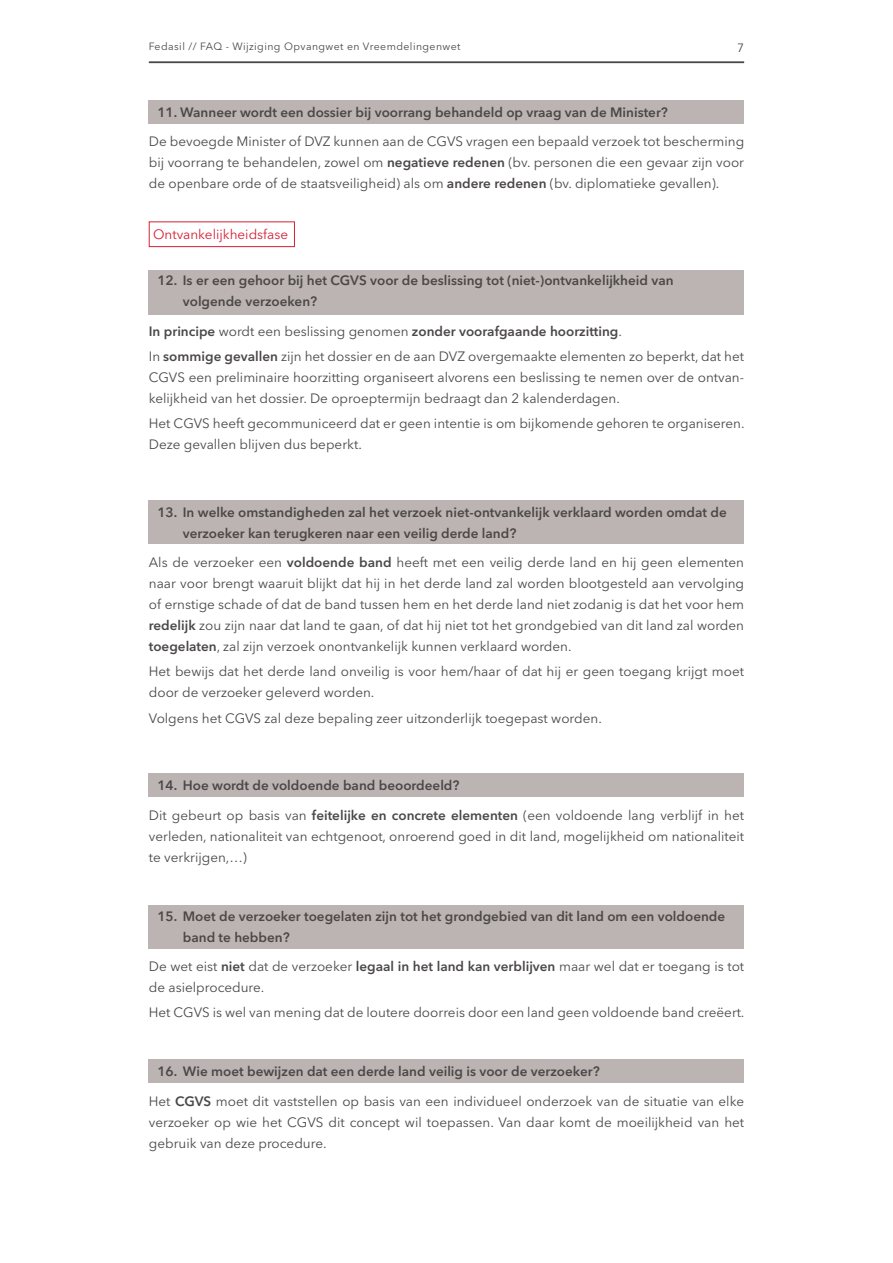
<style>
.page{position:relative;width:893px;height:1263px;background:#fff}
.page>*{position:absolute;margin:0;border:0;box-sizing:border-box;transform-origin:0 0}
.t1{font:13.5px/21px "Avenir Next LT Pro";color:#4c4848;text-align:justify}
.t2{font:600 13.5px/21px "Avenir Next LT Pro";color:#4c4848}
.t3{font:13.5px "Avenir Next LT Pro";color:#d51f36}
.t4{font:12px "Avenir Next LT Pro";color:#4c4848}
.t5{font:10.5px "Avenir Next LT Pro";letter-spacing:.04em;color:#4c4848}
.s1{font-weight:600}
.s2{font-weight:400}
</style>
<div class="page">
<hr style="left:149px;top:61px;width:595px;height:2px;background:#4c4848">
<div style="left:149px;top:905px;width:595px;height:23px;background:#bcb4b3"></div>
<div style="left:149px;top:925px;width:595px;height:24px;background:#bcb4b3"></div>
<div style="left:149px;top:1059px;width:595px;height:24px;background:#bcb4b3"></div>
<div style="left:149px;top:291px;width:595px;height:24px;background:#bcb4b3"></div>
<div style="left:149px;top:221px;width:146px;height:26px;border:1px solid #d51f36"></div>
<div style="left:149px;top:773px;width:595px;height:23px;background:#bcb4b3"></div>
<div style="left:149px;top:500px;width:595px;height:23px;background:#bcb4b3"></div>
<div style="left:149px;top:520px;width:595px;height:24px;background:#bcb4b3"></div>
<div style="left:149px;top:100px;width:595px;height:24px;background:#bcb4b3"></div>
<div style="left:149px;top:270px;width:595px;height:24px;background:#bcb4b3"></div>
<p class="t5" style="left:149px;top:41px;width:313px">Fedasil // FAQ - Wijziging Opvangwet en Vreemdelingenwet</p>
<p class="t4" style="left:737px;top:40px;width:8px">7</p>
<p class="t2" style="left:157px;top:101px;width:512px">11. Wanneer wordt een dossier bij voorrang behandeld op vraag van de Minister?</p>
<p class="t1" style="left:149px;top:131px;width:597px">De bevoegde Minister of DVZ kunnen aan de CGVS vragen een bepaald verzoek tot bescherming bij voorrang te behandelen, zowel om <span class="s1">negatieve redenen</span> (bv. personen die een gevaar zijn voor de openbare orde of de staatsveiligheid) als om <span class="s1">andere redenen</span> (bv. diplomatieke gevallen).</p>
<p class="t3" style="left:153px;top:226px;width:137px">Ontvankelijkheidsfase</p>
<p class="t2" style="left:183px;top:270px;width:492px;text-indent:-26px">12. Is er een gehoor bij het CGVS voor de beslissing tot (niet-)ontvankelijkheid van volgende verzoeken?</p>
<p class="t2" style="left:149px;top:320px;width:475px">In principe <span class="s2">wordt een beslissing genomen</span> zonder voorafgaande hoorzitting<span class="s2">.</span></p>
<p class="t1" style="left:149px;top:346px;width:597px">In <span class="s1">sommige gevallen</span> zijn het dossier en de aan DVZ overgemaakte elementen zo beperkt, dat het CGVS een preliminaire hoorzitting organiseert alvorens een beslissing te nemen over de ontvan&shy;kelijkheid van het dossier. De oproeptermijn bedraagt dan 2 kalenderdagen.</p>
<p class="t1" style="left:149px;top:413px;width:597px">Het CGVS heeft gecommuniceerd dat er geen intentie is om bijkomende gehoren te organiseren.<br>Deze gevallen blijven dus beperkt.</p>
<p class="t2" style="left:183px;top:501px;width:545px;text-indent:-26px">13. In welke omstandigheden zal het verzoek niet-ontvankelijk verklaard worden omdat de verzoeker kan terugkeren naar een veilig derde land?</p>
<p class="t1" style="left:149px;top:552px;width:597px">Als de verzoeker een <span class="s1">voldoende band</span> heeft met een veilig derde land en hij geen elementen naar voor brengt waaruit blijkt dat hij in het derde land zal worden blootgesteld aan vervolging of ernstige schade of dat de band tussen hem en het derde land niet zodanig is dat het voor hem <span class="s1">redelijk</span> zou zijn naar dat land te gaan, of dat hij niet tot het grondgebied van dit land zal worden <span class="s1">toegelaten</span>, zal zijn verzoek onontvankelijk kunnen verklaard worden.</p>
<p class="t1" style="left:149px;top:661px;width:597px">Het bewijs dat het derde land onveilig is voor hem/haar of dat hij er geen toegang krijgt moet door de verzoeker geleverd worden.</p>
<p class="t1" style="left:149px;top:707px;width:455px">Volgens het CGVS zal deze bepaling zeer uitzonderlijk toegepast worden.</p>
<p class="t2" style="left:157px;top:775px;width:304px">14. Hoe wordt de voldoende band beoordeeld?</p>
<p class="t1" style="left:149px;top:804px;width:597px">Dit gebeurt op basis van <span class="s1">feitelijke en concrete elementen</span> (een voldoende lang verblijf in het verleden, nationaliteit van echtgenoot, onroerend goed in dit land, mogelijkheid om nationaliteit te verkrijgen,…)</p>
<p class="t2" style="left:183px;top:905px;width:544px;text-indent:-26px">15. Moet de verzoeker toegelaten zijn tot het grondgebied van dit land om een voldoende band te hebben?</p>
<p class="t1" style="left:149px;top:956px;width:597px">De wet eist <span class="s1">niet</span> dat de verzoeker <span class="s1">legaal in het land kan verblijven</span> maar wel dat er toegang is tot de asielprocedure.</p>
<p class="t1" style="left:149px;top:1002px;width:597px">Het CGVS is wel van mening dat de loutere doorreis door een land geen voldoende band creëert.</p>
<p class="t2" style="left:157px;top:1061px;width:444px">16. Wie moet bewijzen dat een derde land veilig is voor de verzoeker?</p>
<p class="t1" style="left:149px;top:1091px;width:597px">Het <span class="s1">CGVS</span> moet dit vaststellen op basis van een individueel onderzoek van de situatie van elke verzoeker op wie het CGVS dit concept wil toepassen. Van daar komt de moeilijkheid van het gebruik van deze procedure.</p>
</div>
